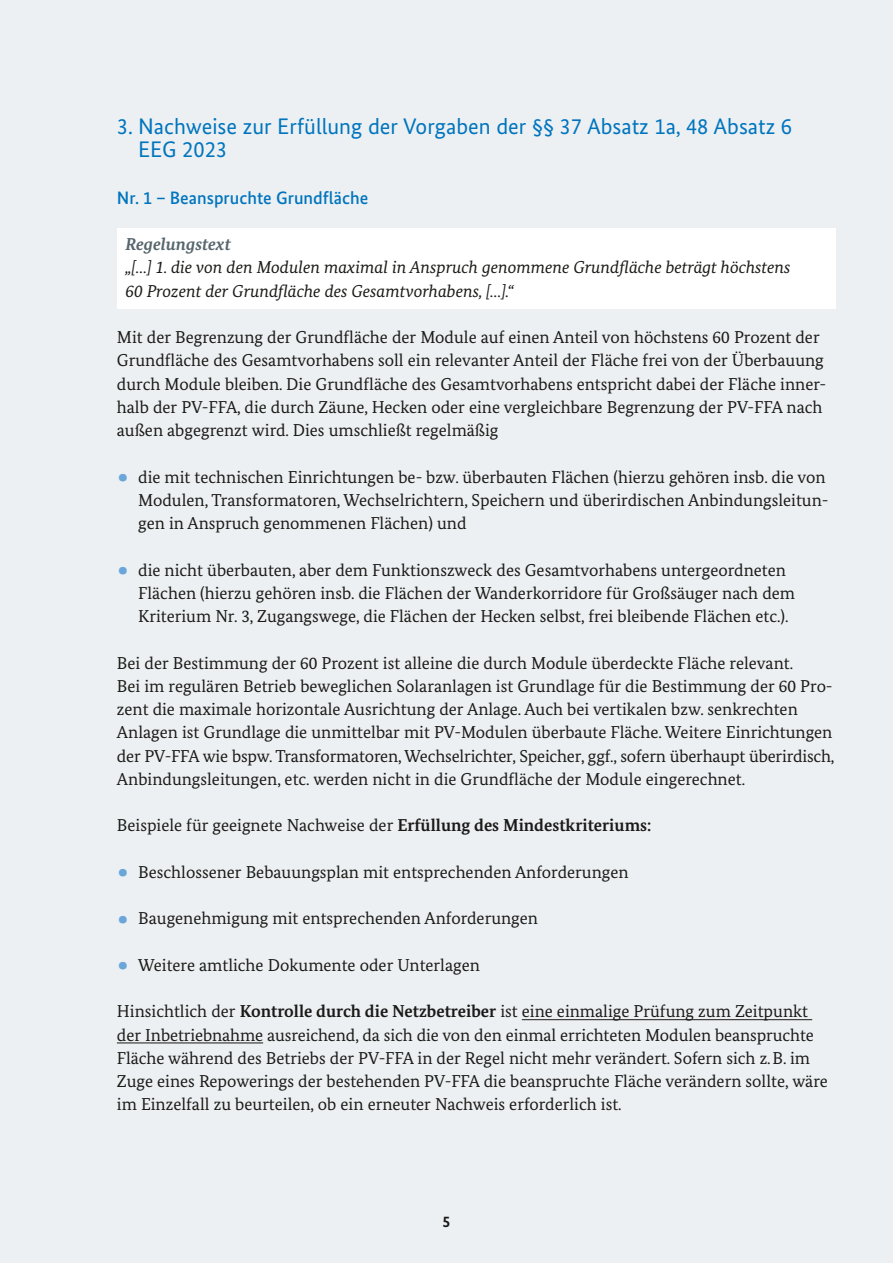
<style>
.page{position:relative;width:893px;height:1263px;background:#edf0f2}
.page>*{position:absolute;margin:0;border:0;box-sizing:border-box;transform-origin:0 0}
.t1{font:22.5px/23.2px "Bundes Sans";color:#0075be}
.t2{font:500 18px "Bundes Sans";color:#0075be}
.t3{font:17.25px/23.2px "Bundes Serif";color:#1a1a18}
.t4{font:italic 17.25px/23.2px "Bundes Serif";color:#1a1a18}
.t5{font:700 15.75px "Bundes Sans";color:#1a1a18}
.s1{font-weight:700;color:#57666d}
.s2{font-size:37.5px;color:#6ba6db}
.s3{font-weight:700}
</style>
<div class="page">
<div style="left:117px;top:228px;width:719px;height:81px;background:#fff"></div>
<hr style="left:522px;top:1019px;width:290px;height:1px;background:#1a1a18">
<hr style="left:117px;top:1042px;width:146px;height:1px;background:#1a1a18">
<h2 class="t1" style="left:138px;top:114px;width:655px;text-indent:-21px">3. Nachweise zur Erfüllung der Vorgaben der §§ 37 Absatz 1a, 48 Absatz 6<br>EEG 2023</h2>
<h3 class="t2" style="left:117px;top:186px;width:253px">Nr. 1 – Beanspruchte Grundfläche</h3>
<p class="t4" style="left:125px;top:232px;width:666px"><span class="s1">Regelungstext<br></span>„[…] 1. die von den Modulen maximal in Anspruch genommene Grundfläche beträgt höchstens<br>60 Prozent der Grundfläche des Gesamtvorhabens, […].“</p>
<p class="t3" style="left:117px;top:325px;width:711px">Mit der Begrenzung der Grundfläche der Module auf einen Anteil von höchstens 60 Prozent der Grundfläche des Gesamtvorhabens soll ein relevanter Anteil der Fläche frei von der Überbauung durch Module bleiben. Die Grundfläche des Gesamtvorhabens entspricht dabei der Fläche inner&shy;halb der PV-FFA, die durch Zäune, Hecken oder eine vergleichbare Begrenzung der PV-FFA nach außen abgegrenzt wird. Dies umschließt regelmäßig</p>
<p class="t3" style="left:138px;top:465px;width:692px;text-indent:-21px"><span class="s2">•</span> die mit technischen Einrichtungen be- bzw. überbauten Flächen (hierzu gehören insb. die von<br>Modulen, Transformatoren, Wechselrichtern, Speichern und überirdischen Anbindungsleitun&shy;gen in Anspruch genommenen Flächen) und</p>
<p class="t3" style="left:138px;top:558px;width:658px;text-indent:-21px"><span class="s2">•</span> die nicht überbauten, aber dem Funktionszweck des Gesamtvorhabens untergeordneten<br>Flächen (hierzu gehören insb. die Flächen der Wanderkorridore für Großsäuger nach dem<br>Kriterium Nr. 3, Zugangswege, die Flächen der Hecken selbst, frei bleibende Flächen etc.).</p>
<p class="t3" style="left:117px;top:651px;width:719px">Bei der Bestimmung der 60 Prozent ist alleine die durch Module überdeckte Fläche relevant.<br>Bei im regulären Betrieb beweglichen Solaranlagen ist Grundlage für die Bestimmung der 60 Pro&shy;zent die maximale horizontale Ausrichtung der Anlage. Auch bei vertikalen bzw. senkrechten Anlagen ist Grundlage die unmittelbar mit PV-Modulen überbaute Fläche. Weitere Einrichtungen der PV-FFA wie bspw. Transformatoren, Wechselrichter, Speicher, ggf., sofern überhaupt überirdisch, Anbindungsleitungen, etc. werden nicht in die Grundfläche der Module eingerechnet.</p>
<p class="t3" style="left:117px;top:814px;width:536px">Beispiele für geeignete Nachweise der <span class="s3">Erfüllung des Mindestkriteriums:</span></p>
<p class="t3" style="left:117px;top:860px;width:513px"><span class="s2">•</span> Beschlossener Bebauungsplan mit entsprechenden Anforderungen</p>
<p class="t3" style="left:117px;top:907px;width:423px"><span class="s2">•</span> Baugenehmigung mit entsprechenden Anforderungen</p>
<p class="t3" style="left:117px;top:953px;width:364px"><span class="s2">•</span> Weitere amtliche Dokumente oder Unterlagen</p>
<p class="t3" style="left:117px;top:1000px;width:712px">Hinsichtlich der <span class="s3">Kontrolle durch die Netzbetreiber</span> ist eine einmalige Prüfung zum Zeitpunkt der Inbetriebnahme ausreichend, da sich die von den einmal errichteten Modulen beanspruchte Fläche während des Betriebs der PV-FFA in der Regel nicht mehr verändert. Sofern sich z.B. im Zuge eines Repowerings der bestehenden PV-FFA die beanspruchte Fläche verändern sollte, wäre im Einzelfall zu beurteilen, ob ein erneuter Nachweis erforderlich ist.</p>
<p class="t5" style="left:443px;top:1212px;width:9px">5</p>
</div>
